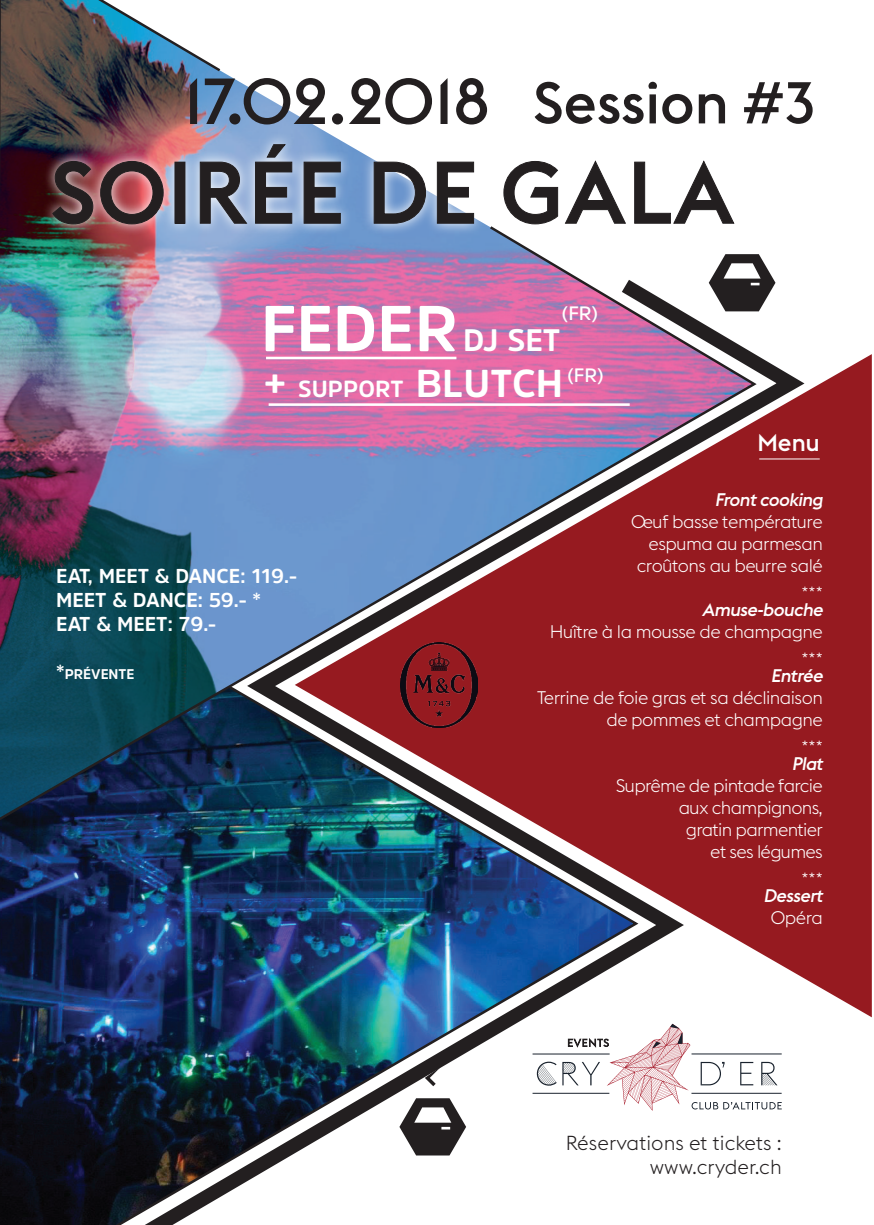
<style>
.page{position:relative;width:874px;height:1225px;background:#fff}
.page>*{position:absolute;margin:0;border:0;box-sizing:border-box;transform-origin:0 0}
.t1{font:500 86px "Euclid Flex";letter-spacing:.02em;color:#231f20}
.t2{font:700 64.4px "Amsi Pro";color:#fff}
.t3{font:500 64px "Euclid Flex";color:#231f20}
.t4{font:700 38.6px "Amsi Pro";color:#fff}
.t5{font:500 24px "Euclid Flex";color:#fff}
.t6{font:700 20px/24px "Amsi Pro";color:#fff}
.t7{font:300 20px/24px "Euclid Flex";color:#231f20;text-align:right}
.t8{font:600 19.4px "Amsi Pro";color:#fff}
.t9{font:300 18px/22px "Euclid Flex";letter-spacing:-.03em;color:#fff;text-align:right}
.t10{font:italic 500 18px "Euclid Flex";color:#fff}
.t11{font:300 16px "Euclid Flex";color:#fff}
.t12{font:700 14px "Amsi Pro";color:#fff}
.s1{font-size:58px}
.s2{font-size:31px}
.s3{font-size:23.2px}
.s4{font-style:inherit}
.s5{font-size:20px}
</style>
<div class="page">
<svg style="left:0;top:825px;width:42px;height:400px;background:#0e1830"></svg>
<img style="left:0;top:0;width:560px;height:825px">
<div style="left:818px;top:354px;width:53px;height:663px;background:#961a20"></div>
<hr style="left:758px;top:458px;width:61px;height:1px;background:#fff">
<img style="left:42px;top:133px;width:518px;height:103px">
<img style="left:51px;top:160px;width:43px;height:65px">
<svg style="left:100px;top:160px;width:64px;height:65px;background:#c7868c"></svg>
<svg style="left:199px;top:161px;width:49px;height:64px;background:#b3c1d5"></svg>
<svg style="left:254px;top:144px;width:38px;height:80px;background:#acbbd1"></svg>
<svg style="left:303px;top:161px;width:38px;height:63px;background:#a5b7ce"></svg>
<svg style="left:373px;top:161px;width:53px;height:63px"></svg>
<svg style="left:436px;top:161px;width:38px;height:63px"></svg>
<svg style="left:502px;top:160px;width:56px;height:65px"></svg>
<svg style="left:564px;top:160px;width:62px;height:64px"></svg>
<svg style="left:634px;top:160px;width:101px;height:64px"></svg>
<svg style="left:718px;top:254px;width:49px;height:13px"></svg>
<img style="left:42px;top:267px;width:776px;height:958px">
<svg style="left:399px;top:1098px;width:67px;height:57px"></svg>
<svg style="left:424px;top:1066px;width:17px;height:20px"></svg>
<hr style="left:532px;top:1053px;width:77px;height:1px;background:#19222d">
<hr style="left:532px;top:1092px;width:77px;height:1px;background:#19222d">
<svg style="left:536px;top:1061px;width:20px;height:24px"></svg>
<svg style="left:562px;top:1023px;width:219px;height:88px"></svg>
<img style="left:400px;top:643px;width:77px;height:85px">
<h3 class="t3" style="left:184px;top:64px;width:631px">17.02.2018 <span class="s1">Session #3</span></h3>
<h1 class="t1" style="left:51px;top:143px;width:684px">SOIRÉE DE GALA</h1>
<h2 class="t2" style="left:261px;top:284px;width:301px">FEDER <span class="s2">DJ SET</span></h2>
<p class="t8" style="left:561px;top:300px;width:39px">(FR)</p>
<h3 class="t4" style="left:263px;top:357px;width:342px">+ <span class="s3">SUPPORT</span> BLUTCH <sup>(FR)</sup></h3>
<h3 class="t5" style="left:757px;top:428px;width:64px">Menu</h3>
<p class="t6" style="left:56px;top:564px;width:242px"><span class="s4">EAT, MEET &amp; DANCE:</span> 119.-<br>MEET &amp; DANCE: 59.- *<br>EAT &amp; MEET: 79.-</p>
<p class="t12" style="left:56px;top:665px;width:54px"><span class="s5">*</span>PRÉVENTE</p>
<p class="t10" style="left:714px;top:489px;width:115px">Frontcooking</p>
<p class="t9" style="left:630px;top:511px;width:193px">Oeuf basse température espuma au parmesan croûtons au beurre salé</p>
<p class="t11" style="left:801px;top:583px;width:23px">***</p>
<p class="t10" style="left:701px;top:599px;width:128px">Amuse-bouche</p>
<p class="t9" style="left:549px;top:621px;width:274px">Huître à la mousse de champagne</p>
<p class="t11" style="left:801px;top:649px;width:23px">***</p>
<p class="t10" style="left:770px;top:665px;width:59px">Entrée</p>
<p class="t9" style="left:537px;top:687px;width:287px">Terrine de foie gras et sa déclinaison de pommes et champagne</p>
<p class="t11" style="left:801px;top:737px;width:23px">***</p>
<p class="t10" style="left:791px;top:753px;width:38px">Plat</p>
<p class="t9" style="left:615px;top:775px;width:208px">Suprême de pintade farcie aux champignons,<br>gratin parmentier<br>et ses légumes</p>
<p class="t11" style="left:801px;top:869px;width:23px">***</p>
<p class="t10" style="left:763px;top:885px;width:67px">Dessert</p>
<p class="t9" style="left:770px;top:907px;width:53px">Opéra</p>
<p class="t7" style="left:565px;top:1131px;width:217px">Réservations et tickets : www.cryder.ch</p>
</div>
